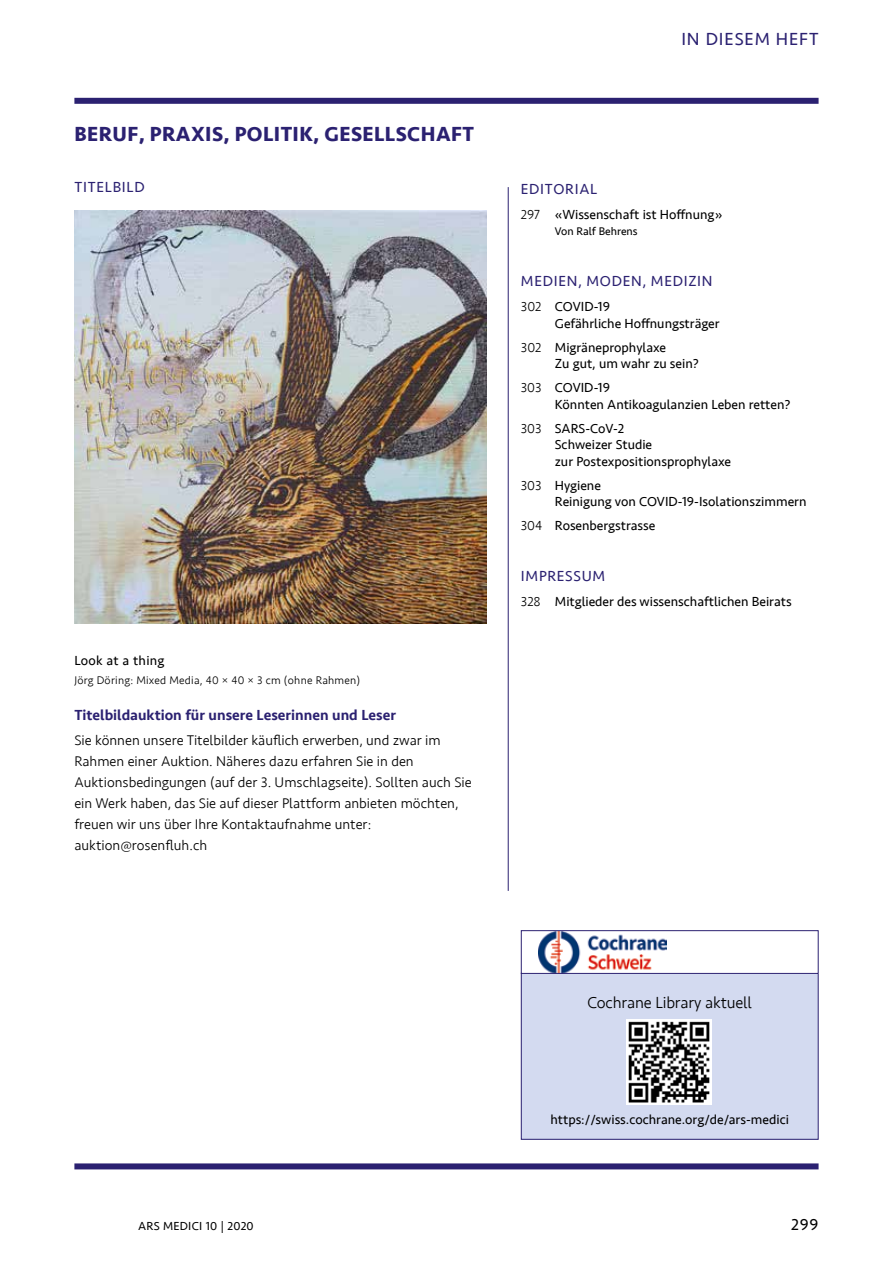
<style>
.page{position:relative;width:893px;height:1263px;background:#fff}
.page>*{position:absolute;margin:0;border:0;box-sizing:border-box;transform-origin:0 0}
.t1{font:700 21px "Seravek";letter-spacing:.02em;color:#2b2171}
.t2{font:18px "Seravek";letter-spacing:.05em;color:#2b2171}
.t3{font:300 16.5px "Seravek";letter-spacing:-.01em;color:#000}
.t4{font:16.5px "Seravek";color:#000}
.t5{font:15px "Seravek";letter-spacing:.05em;color:#2b2171}
.t6{font:500 15px "Seravek";color:#2b2171}
.t7{font:300 14.4px/21px "Seravek";color:#000}
.t8{font:13.5px/16.5px "Seravek";color:#000}
.t9{font:13.5px "Seravek";letter-spacing:.02em;color:#000}
.t10{font:12px "Seravek";letter-spacing:.02em;color:#000}
.t11{font:300 11.4px "Seravek";letter-spacing:.02em;color:#000}
.t12{font:11.4px "Seravek";color:#000}
.s1{font-weight:300}
</style>
<div class="page">
<hr style="left:508px;top:187px;width:1px;height:704px;background:#2b2171">
<div style="left:74px;top:98px;width:745px;height:6px;background:#2b2171"></div>
<div style="left:74px;top:1163px;width:745px;height:6px;background:#2b2171"></div>
<img style="left:74px;top:211px;width:413px;height:412px">
<div style="left:521px;top:973px;width:297px;height:166px;background:#d3daf0"></div>
<div style="left:521px;top:973px;width:298px;height:167px;border:1px solid #2b2171"></div>
<img style="left:539px;top:932px;width:128px;height:40px">
<img style="left:627px;top:1019px;width:85px;height:85px">
<div style="left:521px;top:930px;width:298px;height:44px;border:1px solid #2b2171"></div>
<h1 class="t1" style="left:74px;top:117px;width:401px">BERUF, PRAXIS, POLITIK, GESELLSCHAFT</h1>
<p class="t5" style="left:74px;top:176px;width:72px">TITELBILD</p>
<p class="t9" style="left:74px;top:650px;width:92px">Look at a thing</p>
<p class="t11" style="left:74px;top:673px;width:287px">Jörg Döring: Mixed Media, 40 × 40 × 3 cm (ohne Rahmen)</p>
<p class="t6" style="left:74px;top:705px;width:323px">Titelbildauktion für unsere Leserinnen und Leser</p>
<p class="t7" style="left:74px;top:730px;width:399px">Sie können unsere Titelbilder käuflich erwerben, und zwar im Rahmen einer Auktion. Näheres dazu erfahren Sie in den Auktionsbedingungen (auf der 3. Umschlagseite). Sollten auch Sie ein Werk haben, das Sie auf dieser Plattform anbieten möchten, freuen wir uns über Ihre Kontaktaufnahme unter: auktion@rosenfluh.ch</p>
<h2 class="t2" style="left:681px;top:25px;width:139px">IN DIESEM HEFT</h2>
<p class="t5" style="left:521px;top:177px;width:78px">EDITORIAL</p>
<p class="t8" style="left:521px;top:206px;width:203px"><span class="s1">297</span> «Wissenschaft ist Hoffnung»</p>
<p class="t12" style="left:555px;top:222px;width:84px">Von Ralf Behrens</p>
<p class="t5" style="left:521px;top:270px;width:193px">MEDIEN, MODEN, MEDIZIN</p>
<p class="t8" style="left:555px;top:298px;width:166px;text-indent:-34px"><span class="s1">302</span> COVID-19<br>Gefährliche Hoffnungsträger</p>
<p class="t8" style="left:555px;top:339px;width:146px;text-indent:-34px"><span class="s1">302</span> Migräneprophylaxe<br>Zu gut, um wahr zu sein?</p>
<p class="t8" style="left:555px;top:379px;width:237px;text-indent:-34px"><span class="s1">303</span> COVID-19<br>Könnten Antikoagulanzien Leben retten?</p>
<p class="t8" style="left:555px;top:420px;width:178px;text-indent:-34px"><span class="s1">303</span> SARS-CoV-2<br>Schweizer Studie<br>zur Postexpositionsprophylaxe</p>
<p class="t8" style="left:555px;top:477px;width:253px;text-indent:-34px"><span class="s1">303</span> Hygiene<br>Reinigung von COVID-19-Isolationszimmern</p>
<p class="t8" style="left:521px;top:517px;width:136px"><span class="s1">304</span> Rosenbergstrasse</p>
<p class="t5" style="left:521px;top:565px;width:86px">IMPRESSUM</p>
<p class="t8" style="left:521px;top:593px;width:272px"><span class="s1">328</span> Mitglieder des wissenschaftlichen Beirats</p>
<p class="t3" style="left:587px;top:993px;width:166px">Cochrane Library aktuell</p>
<p class="t8" style="left:550px;top:1111px;width:240px">https://swiss.cochrane.org/de/ars-medici</p>
<p class="t10" style="left:138px;top:1217px;width:117px">ARS MEDICI 10 | 2020</p>
<p class="t4" style="left:791px;top:1212px;width:29px">299</p>
</div>
